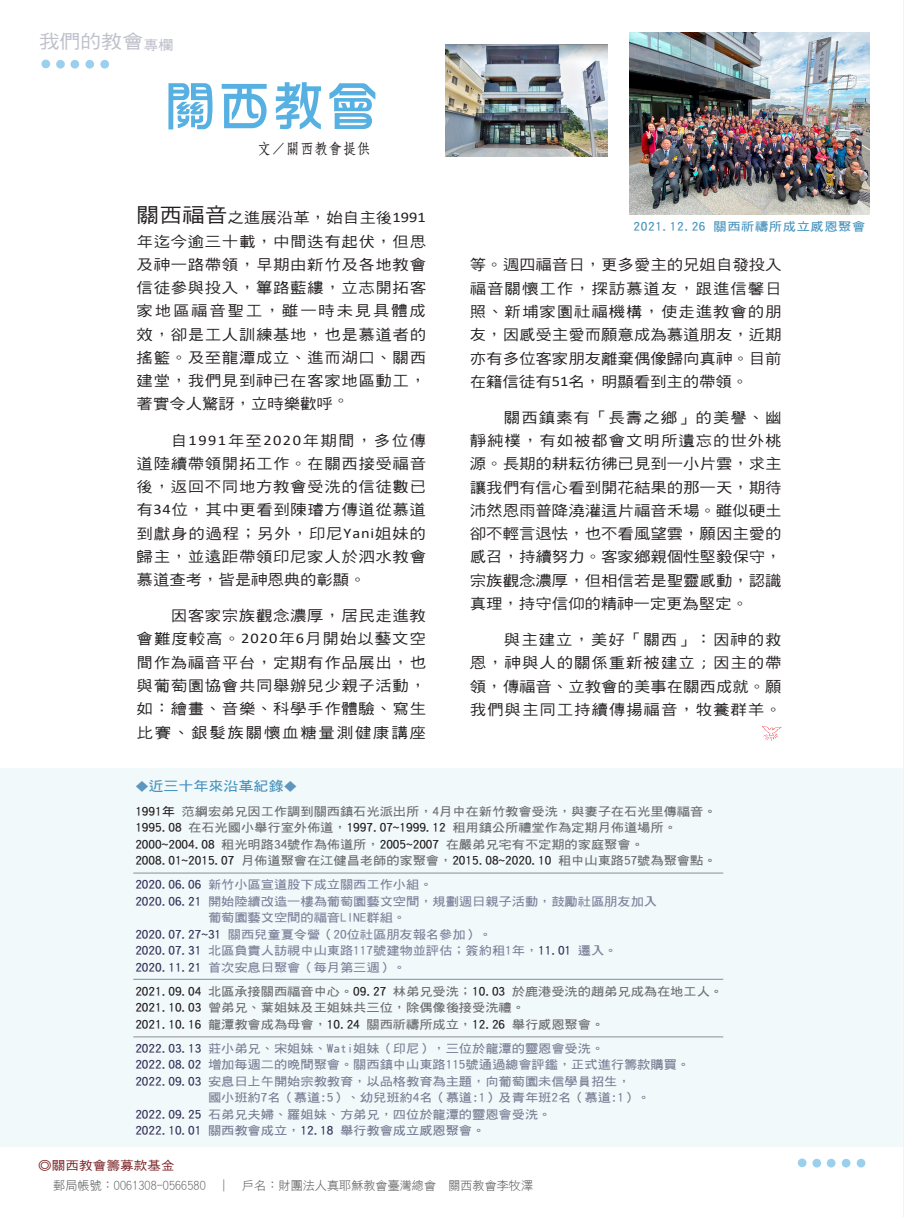
<style>
.page{position:relative;width:904px;height:1217px;background:#fff}
.page>*{position:absolute;margin:0;border:0;box-sizing:border-box;transform-origin:0 0}
.題目{font:54px "DF Hua Zong W5 WIN BF";color:#57b0e2}
.t1{font:18.9px "DF Hei W5 WIN BF";color:#7c7f95;scale:1.11 1}
.作者{font:15px "DF Fang Song W6 WIN BF";letter-spacing:.05em;color:#231f20;scale:.9 1}
.封面裡Normal{font:14.7px/23.2px "DF Hei W5 WIN BF";letter-spacing:.045em;color:#231f20;text-align:justify;scale:1.11 1}
.封面裡Normal-2{font:13.5px "DF Hei W7 WIN BF";color:#4894be;scale:1.11 1}
.作者-2{font:12.15px "DF Hei W5 WIN BF";letter-spacing:.01em;color:#782023;scale:1.11 1}
.作者-3{font:12px "DF Hei W3 WIN BF";letter-spacing:.01em;color:#57585a}
.圖說{font:11.85px "DF Hei W7 WIN BF";color:#6c6d70;scale:1.11 1}
.圖說-2{font:11.85px "DF Hei W7 WIN BF";color:#7c7f95;scale:1.11 1}
.圖說-3{font:11.85px "DF Hei W7 WIN BF";color:#7d839b;scale:1.11 1}
.圖說-4{font:11.85px "DF Hei W7 WIN BF";color:#231f20;scale:1.11 1}
.圖說-5{font:11.85px "DF Hei W7 WIN BF";color:#757d93;scale:1.11 1}
.圖說-6{font:11.85px "DF Hei W7 WIN BF";letter-spacing:.05em;color:#4894be;scale:1.11 1}
.s1{font-size:13.5px}
.s2{font-size:20.25px}
.s3{font-family:"Calibri"}
.s4{font-size:11.85px;color:#5e96bf}
.s5{color:#231f20}
.s6{color:#6c6d70}
.s7{color:#37335a}
.s8{color:#7d839b}
</style>
<div class="page">
<div style="left:0;top:768px;width:902px;height:378px;background:#f2f9fb"></div>
<svg style="left:826px;top:1158px;width:9px;height:9px"></svg>
<svg style="left:797px;top:1158px;width:9px;height:8px"></svg>
<svg style="left:841px;top:1158px;width:9px;height:9px"></svg>
<svg style="left:856px;top:1158px;width:9px;height:9px"></svg>
<svg style="left:812px;top:1158px;width:9px;height:9px"></svg>
<hr style="left:902px;top:0;width:1px;height:1216px;background:#fabda6">
<img style="left:630px;top:32px;width:239px;height:182px">
<hr style="left:133px;top:872px;width:590px;height:1px;background:#939598">
<hr style="left:133px;top:978px;width:590px;height:1px;background:#8892ac">
<hr style="left:133px;top:1036px;width:590px;height:1px;background:#939598">
<img style="left:446px;top:44px;width:161px;height:112px">
<svg style="left:70px;top:60px;width:9px;height:9px"></svg>
<div style="left:41px;top:60px;width:9px;height:8px;background:#9acfed;border-radius:50%"></div>
<svg style="left:85px;top:60px;width:9px;height:9px"></svg>
<svg style="left:100px;top:60px;width:9px;height:9px"></svg>
<svg style="left:56px;top:60px;width:9px;height:9px"></svg>
<svg style="left:762px;top:726px;width:19px;height:14px"></svg>
<p class="t1" style="left:38px;top:32px;width:123px">我們的教會<span class="s1">專欄</span></p>
<p class="題目" style="left:163px;top:79px;width:217px">關西教會</p>
<p class="作者" style="left:257px;top:141px;width:127px">文／關西教會提供</p>
<p class="封面裡Normal" style="left:137px;top:206px;width:262px"><span class="s2">關西福音</span>之進展沿革，始自主後<span class="s3">1991</span>年迄今逾三十載，中間迭有起伏，但思及神一路帶領，早期由新竹及各地教會信徒參與投入，篳路藍縷，立志開拓客家地區福音聖工，雖一時未見具體成效，卻是工人訓練基地，也是慕道者的搖籃。及至龍潭成立、進而湖口、關西建堂，我們見到神已在客家地區動工，著實令人驚訝，立時樂歡呼。</p>
<p class="封面裡Normal" style="left:137px;top:428px;width:262px;text-indent:34px">自<span class="s3">1991</span>年至<span class="s3">2020</span>年期間，多位傳道陸續帶領開拓工作。在關西接受福音後，返回不同地方教會受洗的信徒數已有<span class="s3">34</span>位，其中更看到陳璿方傳道從慕道到獻身的過程；另外，印尼<span class="s3">Yani</span>姐妹的歸主，並遠距帶領印尼家人於泗水教會慕道查考，皆是神恩典的彰顯。</p>
<p class="封面裡Normal" style="left:137px;top:604px;width:262px;text-indent:34px">因客家宗族觀念濃厚，居民走進教會難度較高。<span class="s3">2020</span>年<span class="s3">6</span>月開始以藝文空間作為福音平台，定期有作品展出，也與葡萄園協會共同舉辦兒少親子活動，如：繪畫、音樂、科學手作體驗、寫生比賽、銀髮族關懷血糖量測健康講座</p>
<p class="圖說-6" style="left:633px;top:220px;width:210px">2021.12.26 關西祈禱所成立感恩聚會</p>
<p class="封面裡Normal" style="left:470px;top:253px;width:282px">等。週四福音日，更多愛主的兄姐自發投入福音關懷工作，探訪慕道友，跟進信馨日照、新埔家園社福機構，使走進教會的朋友，因感受主愛而願意成為慕道朋友，近期亦有多位客家朋友離棄偶像歸向真神。目前在籍信徒有<span class="s3">51</span>名，明顯看到主的帶領。</p>
<p class="封面裡Normal" style="left:470px;top:405px;width:282px;text-indent:34px">關西鎮素有「長壽之鄉」的美譽、幽靜純樸，有如被都會文明所遺忘的世外桃源。長期的耕耘彷彿已見到一小片雲，求主讓我們有信心看到開花結果的那一天，期待沛然恩雨普降澆灌這片福音禾場。雖似硬土卻不輕言退怯，也不看風望雲，願因主愛的感召，持續努力。客家鄉親個性堅毅保守，宗族觀念濃厚，但相信若是聖靈感動，認識真理，持守信仰的精神一定更為堅定。</p>
<p class="封面裡Normal" style="left:470px;top:627px;width:282px;text-indent:34px">與主建立，美好「關西」：因神的救恩，神與人的關係重新被建立 <span class="s3">;</span> 因主的帶領，傳福音、立教會的美事在關西成就。願我們與主同工持續傳揚福音，牧養群羊。</p>
<p class="封面裡Normal-2" style="left:135px;top:779px;width:147px"><span class="s4">◆</span>近三十年來沿革紀錄<span class="s4">◆</span></p>
<p class="圖說" style="left:135px;top:804px;width:525px"><span class="s5">1991年</span> 范綱宏弟兄因工作調到關西鎮石光派出所，4月中在新竹教會受洗，與妻子在石光里傳福音。</p>
<p class="圖說" style="left:135px;top:821px;width:489px"><span class="s5">1995.08</span> 在石光國小舉行室外佈道，<span class="s5">1997.07~1999.12</span> 租用鎮公所禮堂作為定期月佈道場所。</p>
<p class="圖說" style="left:135px;top:837px;width:459px"><span class="s5">2000~2004.08</span> 租光明路34號作為佈道所，<span class="s5">2005~2007</span> 在嚴弟兄宅有不定期的家庭聚會。</p>
<p class="圖說-4" style="left:135px;top:854px;width:525px">2008.01~2015.07 <span class="s6">月佈道聚會在江健昌老師的家聚會，</span>2015.08~2020.10 <span class="s6">租中山東路57號為聚會點。</span></p>
<p class="圖說-3" style="left:135px;top:878px;width:269px"><span class="s7">2020.06.06</span> 新竹小區宣道股下成立關西工作小組。</p>
<p class="圖說-3" style="left:135px;top:894px;width:471px"><span class="s7">2020.06.21</span> 開始陸續改造一樓為葡萄園藝文空間，規劃週日親子活動，鼓勵社區朋友加入</p>
<p class="圖說-3" style="left:208px;top:911px;width:180px">葡萄園藝文空間的福音LINE群組。</p>
<p class="圖說-3" style="left:135px;top:927px;width:323px"><span class="s7">2020.07.27~31</span> 關西兒童夏令營（20位社區朋友報名參加）。</p>
<p class="圖說-3" style="left:135px;top:944px;width:436px"><span class="s7">2020.07.31</span> 北區負責人訪視中山東路117號建物並評估；簽約租1年，<span class="s7">11.01</span> 遷入。</p>
<p class="圖說-3" style="left:135px;top:960px;width:245px"><span class="s7">2020.11.21</span> 首次安息日聚會（每月第三週）。</p>
<p class="圖說" style="left:135px;top:984px;width:531px"><span class="s5">2021.09.04</span> 北區承接關西福音中心。<span class="s5">09.27</span> 林弟兄受洗；<span class="s5">10.03</span> 於鹿港受洗的趙弟兄成為在地工人。</p>
<p class="圖說" style="left:135px;top:1001px;width:352px"><span class="s5">2021.10.03</span> 曾弟兄、葉姐妹及王姐妹共三位，除偶像後接受洗禮。</p>
<p class="圖說" style="left:135px;top:1017px;width:424px"><span class="s5">2021.10.16</span> 龍潭教會成為母會，<span class="s5">10.24</span> 關西祈禱所成立，<span class="s5">12.26</span> 舉行感恩聚會。</p>
<p class="圖說-2" style="left:135px;top:1041px;width:424px"><span class="s7">2022.03.13</span> 莊小弟兄、宋姐妹、Wati姐妹<span class="s8">（</span>印尼<span class="s8">）</span>，三位於龍潭的靈恩會受洗。</p>
<p class="圖說-2" style="left:135px;top:1058px;width:501px"><span class="s7">2022.08.02</span> 增加每週二的晚間聚會。關西鎮中山東路115號通過總會評鑑，正式進行籌款購買。</p>
<p class="圖說-2" style="left:135px;top:1074px;width:447px"><span class="s7">2022.09.03</span> 安息日上午開始宗教教育，以品格教育為主題，向葡萄園未信學員招生，</p>
<p class="圖說-2" style="left:208px;top:1091px;width:400px">國小班約7名（慕道:5）、幼兒班約4名（慕道:1）及青年班2名（慕道:1）。</p>
<p class="圖說-2" style="left:135px;top:1107px;width:376px"><span class="s7">2022.09.25</span> 石弟兄夫婦、羅姐妹、方弟兄，四位於龍潭的靈恩會受洗。</p>
<p class="圖說-5" style="left:135px;top:1124px;width:317px"><span class="s7">2022.10.01</span> 關西教會成立，<span class="s7">12.18</span> 舉行教會成立感恩聚會。</p>
<p class="作者-2" style="left:38px;top:1159px;width:124px">◎關西教會籌募款基金</p>
<p class="作者-3" style="left:53px;top:1179px;width:481px">郵局帳號：0061308-0566580　｜　戶名：財團法人真耶穌教會臺灣總會　關西教會李牧澤</p>
</div>
